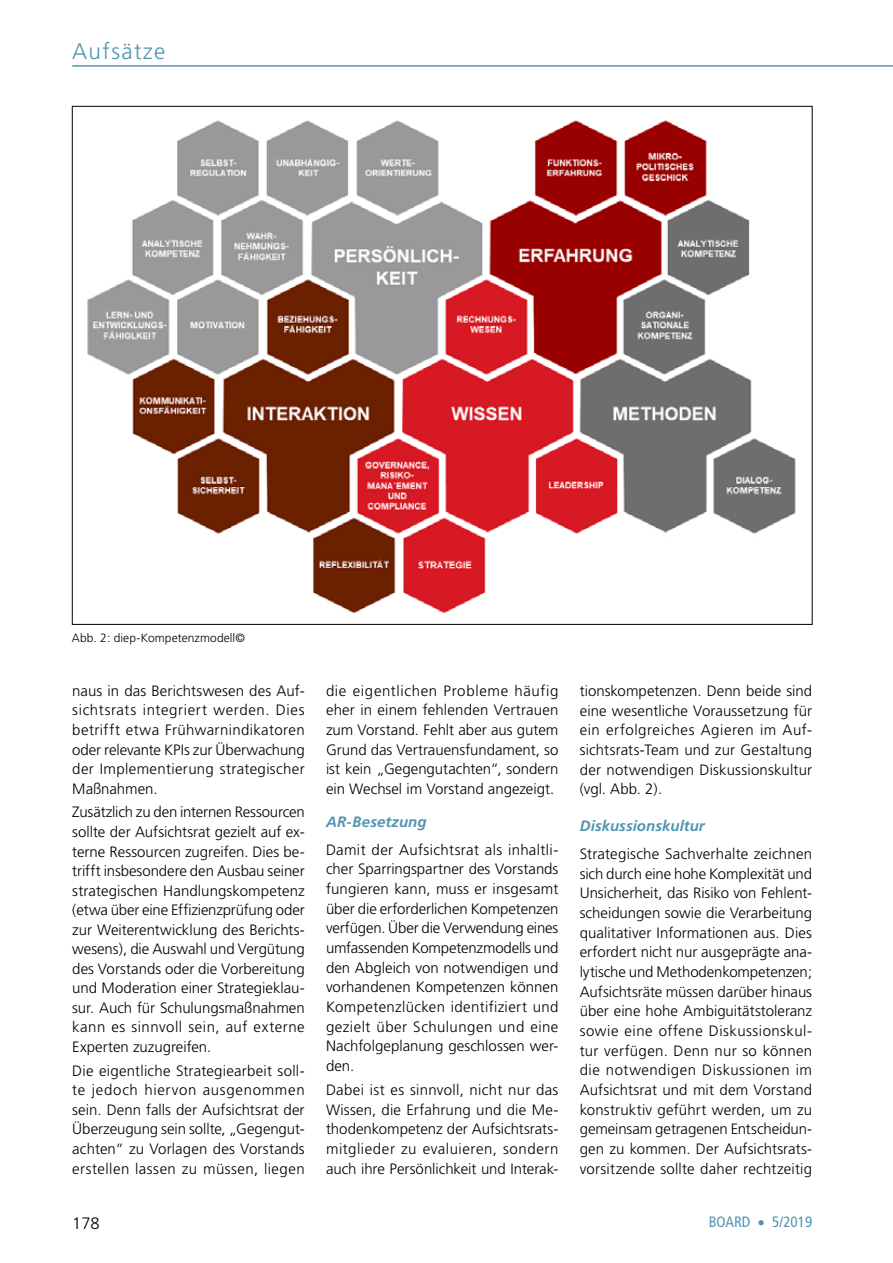
<style>
.page{position:relative;width:893px;height:1263px;background:#fff}
.page>*{position:absolute;margin:0;border:0;box-sizing:border-box;transform-origin:0 0}
.t1{font:300 22.5px "Frutiger";letter-spacing:.06em;color:#5194b1}
.t2{font:300 16.5px "Frutiger";color:#000}
.t3{font:300 15px/19.6px "Frutiger";letter-spacing:.01em;color:#000;text-align:justify}
.t4{font:italic 700 15px "Frutiger";letter-spacing:.005em;color:#5194b1}
.t5{font:condensed 15px "Frutiger";color:#5194b1}
.t6{font:300 12px "Frutiger";letter-spacing:.01em;color:#000}
</style>
<div class="page">
<hr style="left:72px;top:65px;width:821px;height:2px;background:#5194b1">
<img style="left:87px;top:120px;width:709px;height:494px">
<h1 class="t1" style="left:72px;top:39px;width:95px">Aufsätze</h1>
<p class="t6" style="left:72px;top:631px;width:175px">Abb. 2: diep-Kompetenzmodell©</p>
<p class="t3" style="left:72px;top:681px;width:234px">naus in das Berichtswesen des Auf&shy;sichtsrats integriert werden. Dies betrifft etwa Frühwarnindikatoren oder relevante KPIs zur Überwachung der Implementierung strategischer Maßnahmen.</p>
<p class="t3" style="left:72px;top:803px;width:234px">Zusätzlich zu den internen Ressourcen sollte der Aufsichtsrat gezielt auf ex&shy;terne Ressourcen zugreifen. Dies be&shy;trifft insbesondere den Ausbau seiner strategischen Handlungskompetenz (etwa über eine Effizienzprüfung oder zur Weiterentwicklung des Berichts&shy;wesens), die Auswahl und Vergütung des Vorstands oder die Vorbereitung und Moderation einer Strategieklau&shy;sur. Auch für Schulungsmaßnahmen kann es sinnvoll sein, auf externe Experten zuzugreifen.</p>
<p class="t3" style="left:72px;top:1061px;width:234px">Die eigentliche Strategiearbeit soll&shy;te jedoch hiervon ausgenommen sein. Denn falls der Aufsichtsrat der Überzeugung sein sollte, „Gegengut&shy;achten“ zu Vorlagen des Vorstands erstellen lassen zu müssen, liegen</p>
<p class="t3" style="left:326px;top:681px;width:234px">die eigentlichen Probleme häufig eher in einem fehlenden Vertrauen zum Vorstand. Fehlt aber aus gutem Grund das Vertrauensfundament, so ist kein „Gegengutachten“, sondern ein Wechsel im Vorstand angezeigt.</p>
<p class="t4" style="left:326px;top:812px;width:102px">AR-Besetzung</p>
<p class="t3" style="left:326px;top:840px;width:234px">Damit der Aufsichtsrat als inhaltli&shy;cher Sparringspartner des Vorstands fungieren kann, muss er insgesamt über die erforderlichen Kompetenzen verfügen. Über die Verwendung eines umfassenden Kompetenzmodells und den Abgleich von notwendigen und vorhandenen Kompetenzen können Kompetenzlücken identifiziert und gezielt über Schulungen und eine Nachfolgeplanung geschlossen wer&shy;den.</p>
<p class="t3" style="left:326px;top:1080px;width:234px">Dabei ist es sinnvoll, nicht nur das Wissen, die Erfahrung und die Me&shy;thodenkompetenz der Aufsichtsrats&shy;mitglieder zu evaluieren, sondern auch ihre Persönlichkeit und Interak-</p>
<p class="t3" style="left:580px;top:681px;width:234px">tionskompetenzen. Denn beide sind eine wesentliche Voraussetzung für ein erfolgreiches Agieren im Auf&shy;sichtsrats-Team und zur Gestaltung der notwendigen Diskussionskultur (vgl. Abb. 2).</p>
<p class="t4" style="left:580px;top:817px;width:127px">Diskussionskultur</p>
<p class="t3" style="left:580px;top:844px;width:234px">Strategische Sachverhalte zeichnen sich durch eine hohe Komplexität und Unsicherheit, das Risiko von Fehlent&shy;scheidungen sowie die Verarbeitung qualitativer Informationen aus. Dies erfordert nicht nur ausgeprägte ana&shy;lytische und Methodenkompetenzen; Aufsichtsräte müssen darüber hinaus über eine hohe Ambiguitätstoleranz sowie eine offene Diskussionskul&shy;tur verfügen. Denn nur so können die notwendigen Diskussionen im Aufsichtsrat und mit dem Vorstand konstruktiv geführt werden, um zu gemeinsam getragenen Entscheidun&shy;gen zu kommen. Der Aufsichtsrats&shy;vorsitzende sollte daher rechtzeitig</p>
<p class="t2" style="left:72px;top:1213px;width:29px">178</p>
<p class="t5" style="left:709px;top:1213px;width:105px">BOARD • 5/2019</p>
</div>
